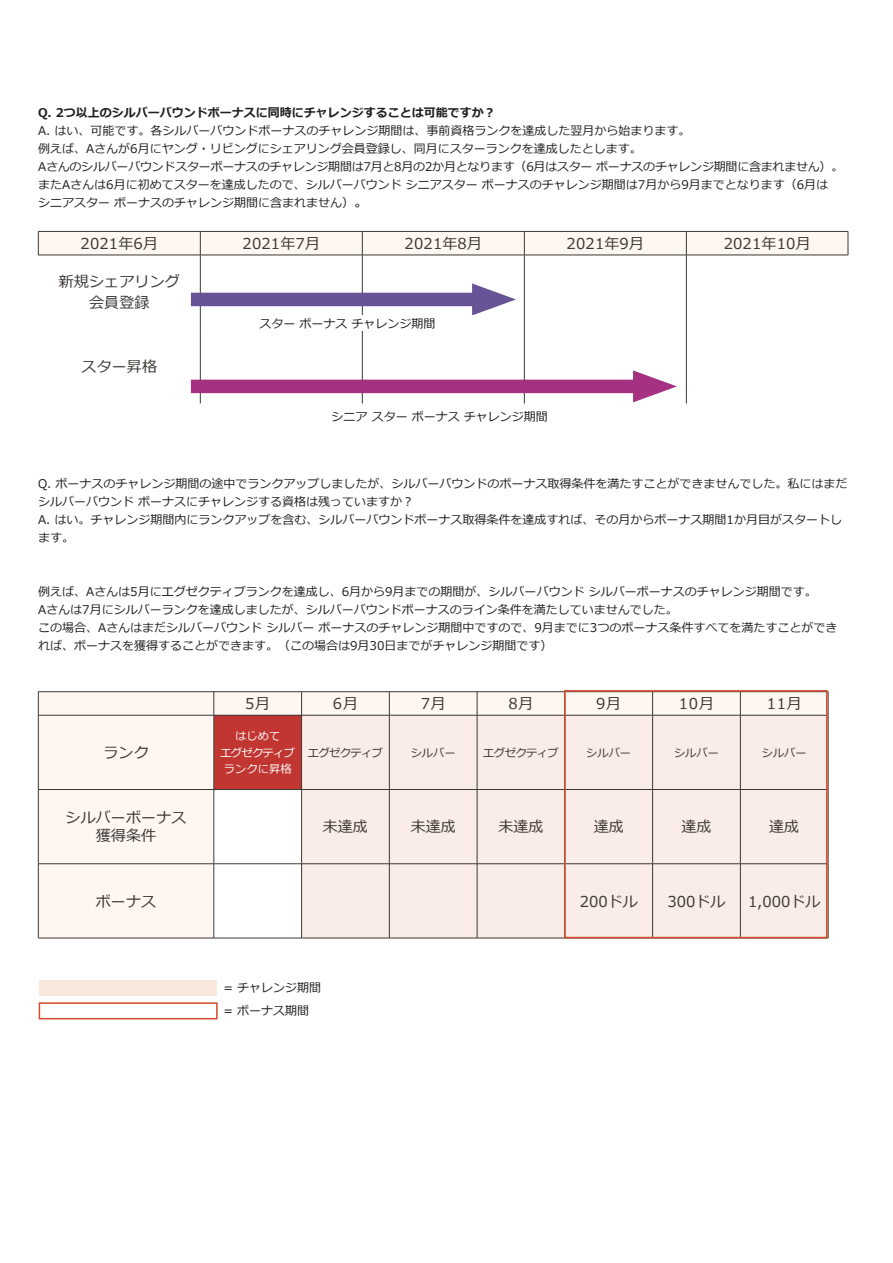
<style>
.page{position:relative;width:893px;height:1263px;background:#fff}
.page>*{position:absolute;margin:0;border:0;box-sizing:border-box;transform-origin:0 0}
.t1{font:15px/21px "Meiryo";letter-spacing:.01em;color:#3c3835;text-align:center}
.t2{font:12px/18px "Meiryo";color:#231f20}
.t3{font:700 12px "Meiryo";color:#231f20}
.t4{font:11.25px/16.5px "Meiryo";letter-spacing:.01em;color:#fff;text-align:center}
.t5{font:11.25px "Meiryo";letter-spacing:-.025em;color:#3c3835}
.t6{font:11.25px "Meiryo";letter-spacing:-.05em;color:#3c3835}
.s1{font-size:15px}
</style>
<div class="page">
<div style="left:39px;top:692px;width:786px;height:246px;background:#fdf6f1"></div>
<div style="left:214px;top:715px;width:88px;height:74px;background:#c23632"></div>
<div style="left:302px;top:716px;width:523px;height:222px;background:#faece6"></div>
<svg style="left:215px;top:790px;width:86px;height:148px"></svg>
<hr style="left:477px;top:715px;width:1px;height:74px;background:#3c3835">
<hr style="left:652px;top:715px;width:1px;height:74px;background:#3c3835">
<hr style="left:740px;top:715px;width:1px;height:74px;background:#3c3835">
<hr style="left:828px;top:715px;width:1px;height:74px;background:#3c3835">
<hr style="left:214px;top:789px;width:88px;height:1px;background:#3c3835">
<hr style="left:389px;top:789px;width:88px;height:1px;background:#3c3835">
<hr style="left:477px;top:789px;width:88px;height:1px;background:#3c3835">
<hr style="left:477px;top:790px;width:1px;height:73px;background:#3c3835">
<hr style="left:565px;top:789px;width:88px;height:1px;background:#3c3835">
<hr style="left:653px;top:789px;width:87px;height:1px;background:#3c3835">
<hr style="left:652px;top:790px;width:1px;height:73px;background:#3c3835">
<hr style="left:740px;top:789px;width:88px;height:1px;background:#3c3835">
<hr style="left:740px;top:790px;width:1px;height:73px;background:#3c3835">
<hr style="left:828px;top:790px;width:1px;height:73px;background:#3c3835">
<hr style="left:214px;top:863px;width:88px;height:1px;background:#3c3835">
<hr style="left:389px;top:863px;width:88px;height:1px;background:#3c3835">
<hr style="left:477px;top:863px;width:88px;height:1px;background:#3c3835">
<hr style="left:477px;top:864px;width:1px;height:74px;background:#3c3835">
<hr style="left:565px;top:863px;width:88px;height:1px;background:#3c3835">
<hr style="left:653px;top:863px;width:87px;height:1px;background:#3c3835">
<hr style="left:652px;top:864px;width:1px;height:74px;background:#3c3835">
<hr style="left:740px;top:863px;width:88px;height:1px;background:#3c3835">
<hr style="left:740px;top:864px;width:1px;height:74px;background:#3c3835">
<hr style="left:828px;top:864px;width:1px;height:74px;background:#3c3835">
<hr style="left:214px;top:938px;width:88px;height:1px;background:#3c3835">
<hr style="left:389px;top:938px;width:88px;height:1px;background:#3c3835">
<hr style="left:477px;top:938px;width:88px;height:1px;background:#3c3835">
<hr style="left:565px;top:938px;width:88px;height:1px;background:#3c3835">
<hr style="left:653px;top:938px;width:87px;height:1px;background:#3c3835">
<hr style="left:740px;top:938px;width:88px;height:1px;background:#3c3835">
<hr style="left:38px;top:715px;width:1px;height:74px;background:#3c3835">
<hr style="left:214px;top:715px;width:1px;height:74px;background:#3c3835">
<hr style="left:38px;top:789px;width:176px;height:1px;background:#3c3835">
<hr style="left:38px;top:790px;width:1px;height:73px;background:#3c3835">
<hr style="left:214px;top:790px;width:1px;height:73px;background:#3c3835">
<hr style="left:38px;top:863px;width:176px;height:1px;background:#3c3835">
<hr style="left:38px;top:864px;width:1px;height:74px;background:#3c3835">
<hr style="left:214px;top:864px;width:1px;height:74px;background:#3c3835">
<hr style="left:38px;top:938px;width:176px;height:1px;background:#3c3835">
<hr style="left:38px;top:691px;width:176px;height:1px;background:#3c3835">
<svg style="left:38px;top:692px;width:1px;height:23px"></svg>
<hr style="left:214px;top:691px;width:88px;height:1px;background:#3c3835">
<hr style="left:302px;top:691px;width:87px;height:1px;background:#3c3835">
<hr style="left:389px;top:691px;width:88px;height:1px;background:#3c3835">
<hr style="left:477px;top:691px;width:88px;height:1px;background:#3c3835">
<hr style="left:38px;top:715px;width:176px;height:1px;background:#3c3835">
<hr style="left:214px;top:715px;width:87px;height:1px;background:#3c3835">
<hr style="left:389px;top:715px;width:88px;height:1px;background:#3c3835">
<hr style="left:477px;top:715px;width:88px;height:1px;background:#3c3835">
<hr style="left:565px;top:715px;width:88px;height:1px;background:#3c3835">
<hr style="left:653px;top:715px;width:87px;height:1px;background:#3c3835">
<hr style="left:740px;top:715px;width:88px;height:1px;background:#3c3835">
<svg style="left:214px;top:692px;width:1px;height:23px"></svg>
<svg style="left:301px;top:692px;width:1px;height:23px"></svg>
<svg style="left:389px;top:692px;width:1px;height:23px"></svg>
<svg style="left:477px;top:692px;width:1px;height:23px"></svg>
<svg style="left:652px;top:693px;width:1px;height:22px"></svg>
<svg style="left:740px;top:693px;width:1px;height:22px"></svg>
<svg style="left:828px;top:692px;width:1px;height:23px"></svg>
<hr style="left:301px;top:715px;width:1px;height:74px;background:#3c3835">
<hr style="left:301px;top:790px;width:1px;height:73px;background:#3c3835">
<hr style="left:301px;top:864px;width:1px;height:74px;background:#3c3835">
<hr style="left:301px;top:715px;width:88px;height:1px;background:#3c3835">
<hr style="left:389px;top:715px;width:1px;height:74px;background:#3c3835">
<hr style="left:389px;top:790px;width:1px;height:73px;background:#3c3835">
<hr style="left:389px;top:864px;width:1px;height:74px;background:#3c3835">
<hr style="left:302px;top:789px;width:87px;height:1px;background:#3c3835">
<hr style="left:302px;top:863px;width:87px;height:1px;background:#3c3835">
<hr style="left:302px;top:938px;width:87px;height:1px;background:#3c3835">
<svg style="left:38px;top:231px;width:811px;height:172px"></svg>
<div style="left:216px;top:315px;width:263px;height:16px;background:#fff"></div>
<div style="left:39px;top:980px;width:178px;height:15px;background:#f9e8dd"></div>
<div style="left:39px;top:1002px;width:179px;height:17px;border:2px solid #d54927"></div>
<div style="left:564px;top:690px;width:264px;height:248px;border:2px solid #d54927"></div>
<p class="t3" style="left:38px;top:104px;width:459px">Q. 2つ以上のシルバーバウンドボーナスに同時にチャレンジすることは可能ですか？</p>
<p class="t2" style="left:38px;top:123px;width:807px">A. はい、可能です。各シルバーバウンドボーナスのチャレンジ期間は、事前資格ランクを達成した翌月から始まります。<br>例えば、Aさんが6月にヤング・リビングにシェアリング会員登録し、同月にスターランクを達成したとします。<br>Aさんのシルバーバウンドスターボーナスのチャレンジ期間は7月と8月の2か月となります（6月はスター ボーナスのチャレンジ期間に含まれません）。またAさんは6月に初めてスターを達成したので、シルバーバウンド シニアスター ボーナスのチャレンジ期間は7月から9月までとなります（6月は<br>シニアスター ボーナスのチャレンジ期間に含まれません）<span class="s1">。</span></p>
<p class="t1" style="left:81px;top:234px;width:79px">2021年6月</p>
<p class="t1" style="left:243px;top:234px;width:79px">2021年7月</p>
<p class="t1" style="left:405px;top:234px;width:79px">2021年8月</p>
<p class="t1" style="left:567px;top:234px;width:79px">2021年9月</p>
<p class="t1" style="left:724px;top:234px;width:88px">2021年10月</p>
<p class="t1" style="left:59px;top:272px;width:123px">新規シェアリング会員登録</p>
<p class="t1" style="left:82px;top:357px;width:77px">スター昇格</p>
<p class="t2" style="left:259px;top:315px;width:178px">スター ボーナス チャレンジ期間</p>
<p class="t2" style="left:332px;top:408px;width:218px">シニア スター ボーナス チャレンジ期間</p>
<p class="t2" style="left:38px;top:475px;width:811px">Q. ボーナスのチャレンジ期間の途中でランクアップしましたが、シルバーバウンドのボーナス取得条件を満たすことができませんでした。私にはまだシルバーバウンド ボーナスにチャレンジする資格は残っていますか︖<br>A. はい。チャレンジ期間内にランクアップを含む、シルバーバウンドボーナス取得条件を達成すれば、その月からボーナス期間1か月目がスタートします。</p>
<p class="t2" style="left:38px;top:583px;width:801px">例えば、Aさんは5月にエグゼクティブランクを達成し、6月から9月までの期間が、シルバーバウンド シルバーボーナスのチャレンジ期間です。<br>Aさんは7月にシルバーランクを達成しましたが、シルバーバウンドボーナスのライン条件を満たしていませんでした。<br>この場合、Aさんはまだシルバーバウンド シルバー ボーナスのチャレンジ期間中ですので、9月までに3つのボーナス条件すべてを満たすことができれば、ボーナスを獲得することができます。（この場合は9月30日までがチャレンジ期間です）</p>
<p class="t1" style="left:103px;top:743px;width:47px">ランク</p>
<p class="t1" style="left:245px;top:694px;width:27px">5月</p>
<p class="t1" style="left:333px;top:694px;width:27px">6月</p>
<p class="t1" style="left:421px;top:694px;width:27px">7月</p>
<p class="t1" style="left:508px;top:694px;width:27px">8月</p>
<p class="t1" style="left:596px;top:694px;width:27px">9月</p>
<p class="t1" style="left:679px;top:694px;width:37px">10月</p>
<p class="t1" style="left:767px;top:694px;width:37px">11月</p>
<p class="t4" style="left:220px;top:728px;width:76px">はじめて<br>エグゼクティブランクに昇格</p>
<p class="t6" style="left:308px;top:745px;width:77px">エグゼクティブ</p>
<p class="t5" style="left:411px;top:745px;width:46px">シルバー</p>
<p class="t6" style="left:483px;top:745px;width:77px">エグゼクティブ</p>
<p class="t5" style="left:586px;top:745px;width:46px">シルバー</p>
<p class="t5" style="left:674px;top:745px;width:46px">シルバー</p>
<p class="t5" style="left:762px;top:745px;width:47px">シルバー</p>
<p class="t1" style="left:66px;top:810px;width:123px;line-height:18px">シルバーボーナス獲得条件</p>
<p class="t1" style="left:323px;top:817px;width:46px">未達成</p>
<p class="t1" style="left:411px;top:817px;width:46px">未達成</p>
<p class="t1" style="left:498px;top:817px;width:46px">未達成</p>
<p class="t1" style="left:594px;top:817px;width:31px">達成</p>
<p class="t1" style="left:681px;top:817px;width:31px">達成</p>
<p class="t1" style="left:769px;top:817px;width:31px">達成</p>
<p class="t1" style="left:96px;top:891px;width:62px">ボーナス</p>
<p class="t1" style="left:580px;top:891px;width:59px">200ドル</p>
<p class="t1" style="left:667px;top:891px;width:59px">300ドル</p>
<p class="t1" style="left:748px;top:891px;width:74px">1,000ドル</p>
<p class="t2" style="left:224px;top:977px;width:99px;line-height:22.6px">= チャレンジ期間= ボーナス期間</p>
</div>
